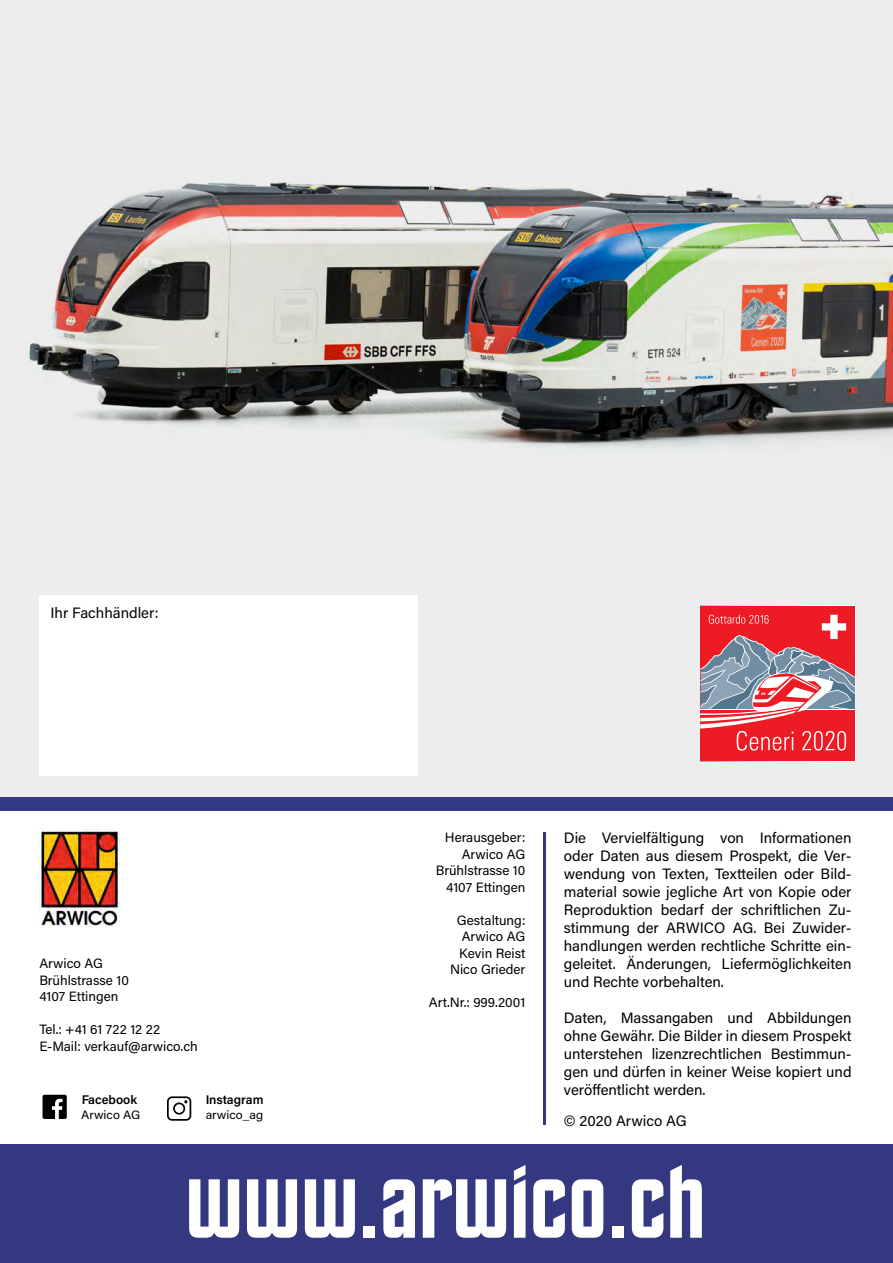
<style>
.page{position:relative;width:893px;height:1263px;background:#fff}
.page>*{position:absolute;margin:0;border:0;box-sizing:border-box;transform-origin:0 0}
.t1{font:105px "Horizon BT";color:#fff}
.t2{font:15px/18px "Acumin Pro";color:#000;text-align:justify}
.t3{font:15px "Acumin Pro";color:#020203}
.t4{font:13.5px/16.5px "Acumin Pro";color:#000;text-align:right}
.t5{font:600 12.6px "Acumin Pro";color:#000}
.t6{font:12.15px "Acumin Pro";color:#000;scale:1.04 1}
</style>
<div class="page">
<div style="left:0;top:0;width:893px;height:799px;background:#ededed"></div>
<div style="left:0;top:1144px;width:893px;height:119px;background:#343881"></div>
<img style="left:39px;top:829px;width:81px;height:97px">
<div style="left:0;top:797px;width:893px;height:14px;background:#333a81"></div>
<hr style="left:543px;top:832px;width:2px;height:293px;background:#333a81">
<img style="left:29px;top:182px;width:864px;height:267px">
<img style="left:701px;top:606px;width:155px;height:156px">
<div style="left:39px;top:595px;width:379px;height:180px;background:#fff"></div>
<svg style="left:167px;top:1096px;width:24px;height:25px"></svg>
<svg style="left:43px;top:1095px;width:24px;height:24px"></svg>
<p class="t3" style="left:51px;top:602px;width:110px">Ihr Fachhändler:</p>
<p class="t2" style="left:564px;top:828px;width:289px">Die Vervielfältigung von Informationen oder Daten aus diesem Prospekt, die Ver&shy;wendung von Texten, Textteilen oder Bild&shy;material sowie jegliche Art von Kopie oder Reproduktion bedarf der schriftlichen Zu&shy;stimmung der ARWICO AG. Bei Zuwider&shy;handlungen werden rechtliche Schritte ein&shy;geleitet. Änderungen, Liefermöglichkeiten und Rechte vorbehalten.</p>
<p class="t2" style="left:564px;top:1008px;width:289px">Daten, Massangaben und Abbildungen ohne Gewähr. Die Bilder in diesem Prospekt unterstehen lizenzrechtlichen Bestimmun&shy;gen und dürfen in keiner Weise kopiert und veröffentlicht werden.</p>
<p class="t3" style="left:564px;top:1110px;width:124px">© 2020 Arwico AG</p>
<h1 class="t1" style="left:185px;top:1146px;width:522px">www.arwico.ch</h1>
<p class="t4" style="left:436px;top:829px;width:91px">Herausgeber:<br>Arwico AG<br>Brühlstrasse 10<br>4107 Ettingen</p>
<p class="t4" style="left:450px;top:911px;width:77px">Gestaltung:<br>Arwico AG<br>Kevin Reist<br>Nico Grieder</p>
<p class="t4" style="left:429px;top:994px;width:98px">Art.Nr.: 999.2001</p>
<p class="t4" style="left:39px;top:954px;width:91px;text-align:left">Arwico AG<br>Brühlstrasse 10<br>4107 Ettingen</p>
<p class="t4" style="left:39px;top:1020px;width:160px;text-align:left">Tel.: +41 61 722 12 22<br>E-Mail: verkauf@arwico.ch</p>
<p class="t5" style="left:81px;top:1091px;width:58px">Facebook</p>
<p class="t5" style="left:206px;top:1091px;width:59px">Instagram</p>
<p class="t6" style="left:81px;top:1106px;width:58px">Arwico AG</p>
<p class="t6" style="left:206px;top:1106px;width:57px">arwico_ag</p>
</div>
